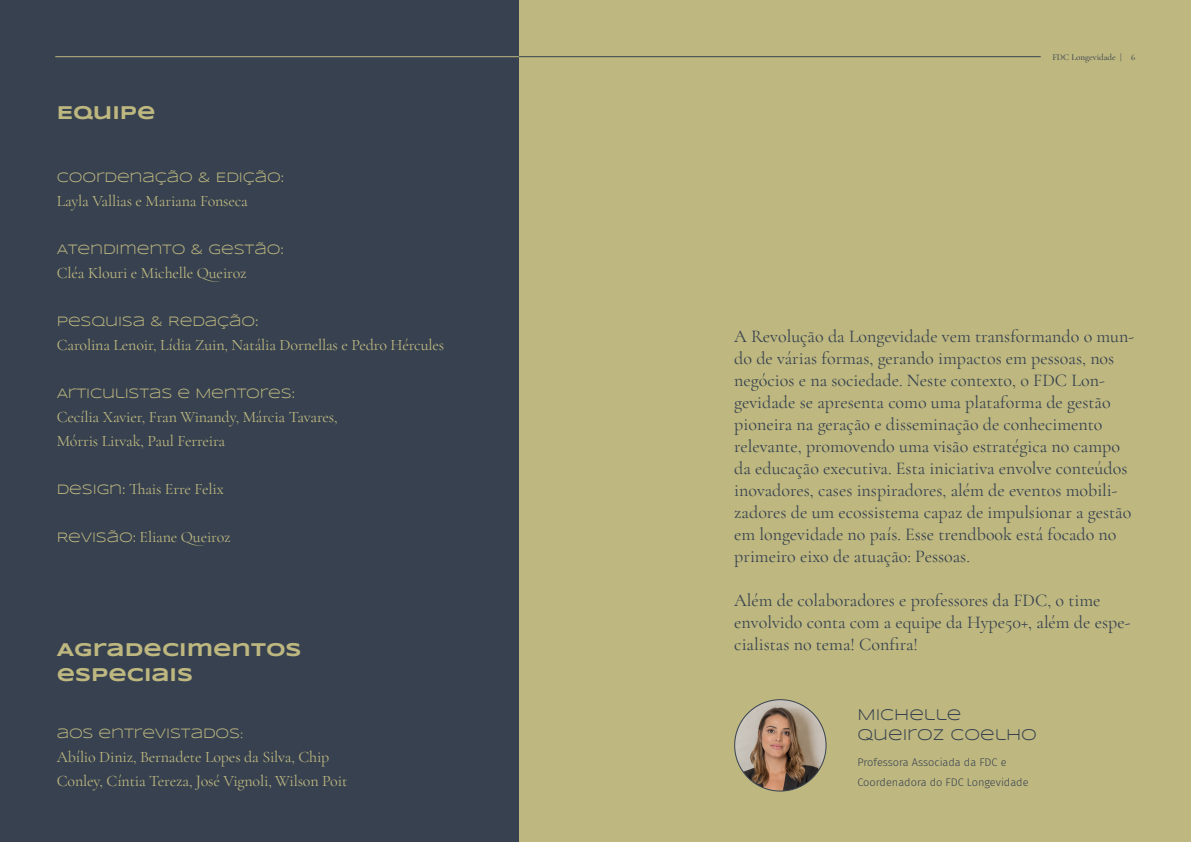
<style>
.page{position:relative;width:1191px;height:842px;background:#fff}
.page>*{position:absolute;margin:0;border:0;box-sizing:border-box;transform-origin:0 0}
.t1{font:700 19px "Syncopate";color:#beb880}
.t2{font:18px/22px "Cormorant Garamond";color:#37414f}
.t3{font:16px/24px "Cormorant Garamond";letter-spacing:-.01em;color:#beb880}
.t4{font:16px "Syncopate";color:#37414f}
.t5{font:14px "Syncopate";letter-spacing:-.01em;color:#beb880}
.t6{font:300 11px "Fira Sans";color:#37414f}
.t7{font:500 9px "Cormorant Garamond";color:#37414f}
.t8{font:500 9px "Cormorant Garamond";color:#38404f}
.s1{font-family:"Syncopate";font-size:14px}
.s2{font-family:"Cormorant Garamond";font-size:16px}
</style>
<div class="page">
<div style="left:518px;top:0;width:673px;height:842px;background:#beb880"></div>
<div style="left:0;top:0;width:518px;height:842px;background:#37414f"></div>
<hr style="left:703px;top:136px;width:1px;height:706px;background:#bfb880">
<hr style="left:519px;top:57px;width:521px;height:1px;background:#37414f">
<img style="left:734px;top:700px;width:92px;height:91px;border-radius:46px">
<hr style="left:55px;top:57px;width:464px;height:1px;background:#bfb880">
<p class="t1" style="left:57px;top:101px;width:100px">EQUIPE</p>
<p class="t5" style="left:57px;top:169px;width:229px">COORDENAÇÃO &amp; EDIÇÃO:</p>
<p class="t3" style="left:57px;top:188px;width:193px">Layla Vallias e Mariana Fonseca</p>
<p class="t5" style="left:57px;top:241px;width:229px">ATENDIMENTO &amp; GESTÃO:</p>
<p class="t3" style="left:57px;top:260px;width:191px">Cléa Klouri e Michelle Queiroz</p>
<p class="t5" style="left:57px;top:313px;width:203px">PESQUISA &amp; REDAÇÃO:</p>
<p class="t3" style="left:57px;top:332px;width:389px">Carolina Lenoir, Lídia Zuin, Natália Dornellas e Pedro Hércules</p>
<p class="t5" style="left:57px;top:385px;width:240px">ARTICULISTAS E MENTORES:</p>
<p class="t3" style="left:57px;top:404px;width:282px">Cecília Xavier, Fran Winandy, Márcia Tavares,</p>
<p class="t3" style="left:57px;top:428px;width:170px">Mórris Litvak, Paul Ferreira</p>
<p class="t3" style="left:57px;top:476px;width:168px"><span class="s1">DESIGN:</span> Thais Erre Felix</p>
<p class="t3" style="left:57px;top:524px;width:175px"><span class="s1">REVISÃO:</span> Eliane Queiroz</p>
<p class="t1" style="left:57px;top:638px;width:246px">AGRADECIMENTOS</p>
<p class="t1" style="left:57px;top:663px;width:138px">ESPECIAIS</p>
<p class="t5" style="left:57px;top:725px;width:188px">AOS ENTREVISTADOS<span class="s2">:</span></p>
<p class="t3" style="left:57px;top:744px;width:292px">Abílio Diniz, Bernadete Lopes da Silva, Chip<br>Conley, Cíntia Tereza, José Vignoli, Wilson Poit</p>
<p class="t7" style="left:1052px;top:52px;width:71px">FDC Longevidade |</p>
<p class="t8" style="left:1131px;top:52px;width:6px">6</p>
<p class="t2" style="left:734px;top:325px;width:401px">A Revolução da Longevidade vem transformando o mun&shy;do de várias formas, gerando impactos em pessoas, nos negócios e na sociedade. Neste contexto, o FDC Lon&shy;gevidade se apresenta como uma plataforma de gestão pioneira na geração e disseminação de conhecimento relevante, promovendo uma visão estratégica no campo da educação executiva. Esta iniciativa envolve conteúdos inovadores, cases inspiradores, além de eventos mobili&shy;zadores de um ecossistema capaz de impulsionar a gestão em longevidade no país. Esse trendbook está focado no primeiro eixo de atuação: Pessoas.</p>
<p class="t2" style="left:734px;top:589px;width:398px">Além de colaboradores e professores da FDC, o time envolvido conta com a equipe da Hype50+, além de espe&shy;cialistas no tema! Confira!</p>
<p class="t4" style="left:857px;top:706px;width:105px">MICHELLE</p>
<p class="t4" style="left:857px;top:726px;width:181px">QUEIROZ COELHO</p>
<p class="t6" style="left:857px;top:754px;width:151px">Professora Associada da FDC e</p>
<p class="t6" style="left:857px;top:774px;width:173px">Coordenadora do FDC Longevidade</p>
</div>
